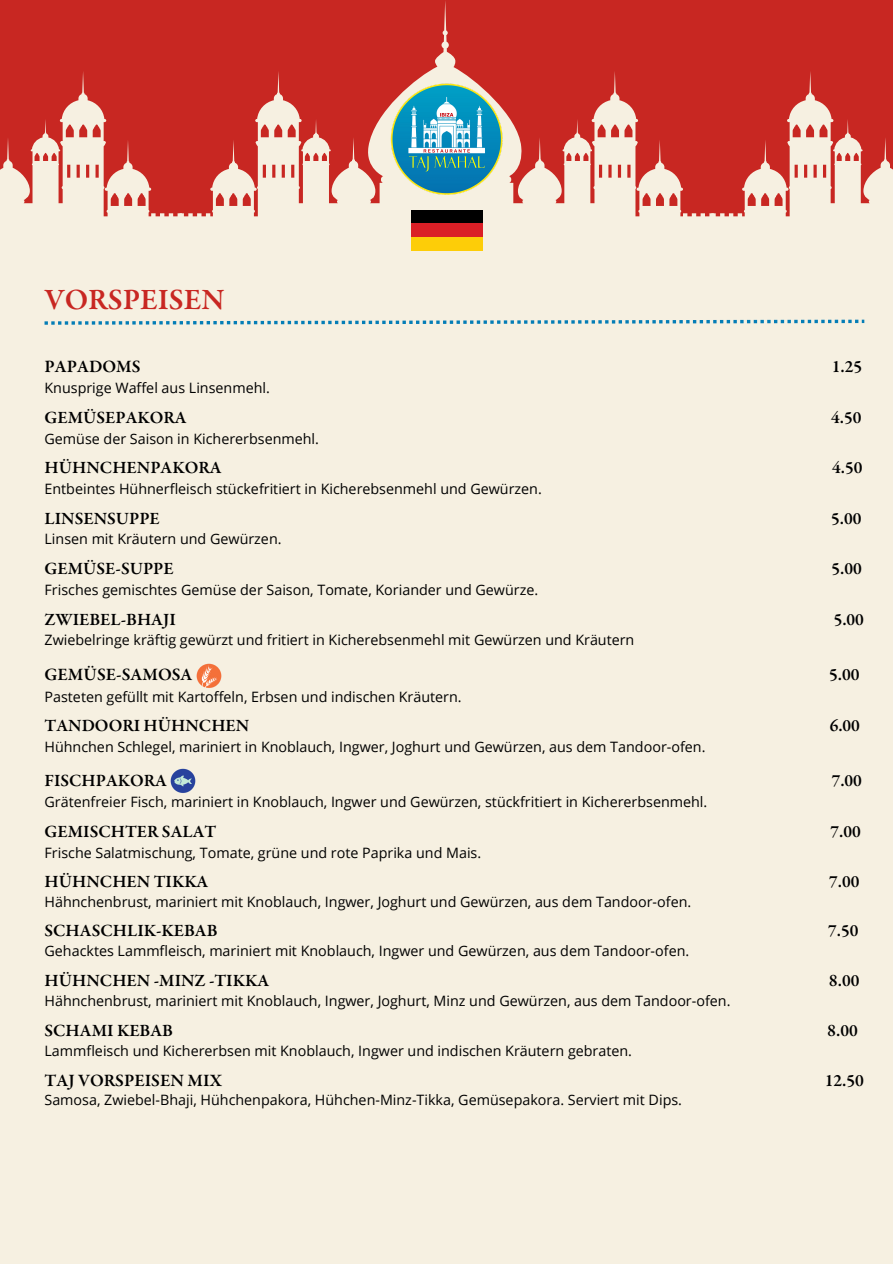
<style>
.page{position:relative;width:893px;height:1264px;background:#fff}
.page>*{position:absolute;margin:0;border:0;box-sizing:border-box;transform-origin:0 0}
.t1{font:600 30px "Garamond Premr Pro";color:#c82722}
.t2{font:600 17.7px "Garamond Premr Pro";color:#000}
.t3{font:600 17.4px "Garamond Premr Pro";color:#000}
.t4{font:14.25px "Open Sans";color:#000}
</style>
<div class="page">
<div style="left:0;top:226px;width:892px;height:1037px;background:#f6f0e1"></div>
<svg style="left:182px;top:0;width:529px;height:236px;background:#d6665d"></svg>
<img style="left:390px;top:81px;width:113px;height:116px">
<svg style="left:711px;top:0;width:181px;height:226px;background:#d45d55"></svg>
<svg style="left:0;top:0;width:182px;height:226px;background:#d45d55"></svg>
<svg style="left:45px;top:320px;width:819px;height:5px"></svg>
<img style="left:197px;top:663px;width:25px;height:25px">
<img style="left:170px;top:768px;width:25px;height:25px">
<div style="left:410px;top:210px;width:72px;height:40px;background:#000"></div>
<div style="left:410px;top:223px;width:72px;height:27px;background:#da1f26"></div>
<div style="left:410px;top:237px;width:72px;height:13px;background:#fdcd08"></div>
<p class="t1" style="left:45px;top:287px;width:182px">VORSPEISEN</p>
<p class="t2" style="left:45px;top:359px;width:98px">PAPADOMS</p>
<p class="t2" style="left:831px;top:359px;width:32px">1.25</p>
<p class="t4" style="left:45px;top:378px;width:227px">Knusprige Waffel aus Linsenmehl.</p>
<p class="t3" style="left:45px;top:410px;width:144px">GEMÜSEPAKORA</p>
<p class="t3" style="left:831px;top:410px;width:32px">4.50</p>
<p class="t4" style="left:45px;top:428px;width:276px">Gemüse der Saison in Kichererbsenmehl.</p>
<p class="t3" style="left:45px;top:460px;width:178px">HÜHNCHENPAKORA</p>
<p class="t3" style="left:832px;top:460px;width:32px">4.50</p>
<p class="t4" style="left:45px;top:478px;width:499px">Entbeintes Hühnerfleisch stückefritiert in Kicherebsenmehl und Gewürzen.</p>
<p class="t3" style="left:45px;top:511px;width:117px">LINSENSUPPE</p>
<p class="t3" style="left:831px;top:511px;width:32px">5.00</p>
<p class="t3" style="left:45px;top:561px;width:131px">GEMÜSE-SUPPE</p>
<p class="t3" style="left:831px;top:561px;width:32px">5.00</p>
<p class="t4" style="left:45px;top:579px;width:495px">Frisches gemischtes Gemüse der Saison, Tomate, Koriander und Gewürze.</p>
<p class="t4" style="left:45px;top:529px;width:238px">Linsen mit Kräutern und Gewürzen.</p>
<p class="t3" style="left:45px;top:612px;width:133px">ZWIEBEL-BHAJI</p>
<p class="t3" style="left:833px;top:612px;width:32px">5.00</p>
<p class="t4" style="left:45px;top:630px;width:591px">Zwiebelringe kräftig gewürzt und fritiert in Kicherebsenmehl mit Gewürzen und Kräutern</p>
<p class="t2" style="left:45px;top:667px;width:149px">GEMÜSE-SAMOSA</p>
<p class="t2" style="left:829px;top:667px;width:32px">5.00</p>
<p class="t4" style="left:45px;top:686px;width:418px">Pasteten gefüllt mit Kartoffeln, Erbsen und indischen Kräutern.</p>
<p class="t3" style="left:45px;top:718px;width:206px">TANDOORI HÜHNCHEN</p>
<p class="t3" style="left:829px;top:718px;width:32px">6.00</p>
<p class="t4" style="left:45px;top:736px;width:662px">Hühnchen Schlegel, mariniert in Knoblauch, Ingwer, Joghurt und Gewürzen, aus dem Tandoor-ofen.</p>
<p class="t3" style="left:45px;top:773px;width:124px">FISCHPAKORA</p>
<p class="t3" style="left:831px;top:773px;width:32px">7.00</p>
<p class="t4" style="left:45px;top:792px;width:664px">Grätenfreier Fisch, mariniert in Knoblauch, Ingwer und Gewürzen, stückfritiert in Kichererbsenmehl.</p>
<p class="t3" style="left:45px;top:824px;width:173px">GEMISCHTER SALAT</p>
<p class="t3" style="left:830px;top:824px;width:32px">7.00</p>
<p class="t4" style="left:45px;top:842px;width:438px">Frische Salatmischung, Tomate, grüne und rote Paprika und Mais.</p>
<p class="t3" style="left:45px;top:874px;width:165px">HÜHNCHEN TIKKA</p>
<p class="t3" style="left:829px;top:874px;width:32px">7.00</p>
<p class="t4" style="left:45px;top:891px;width:648px">Hähnchenbrust, mariniert mit Knoblauch, Ingwer, Joghurt und Gewürzen, aus dem Tandoor-ofen.</p>
<p class="t3" style="left:45px;top:923px;width:174px">SCHASCHLIK-KEBAB</p>
<p class="t3" style="left:828px;top:923px;width:32px">7.50</p>
<p class="t4" style="left:45px;top:941px;width:646px">Gehacktes Lammfleisch, mariniert mit Knoblauch, Ingwer und Gewürzen, aus dem Tandoor-ofen.</p>
<p class="t3" style="left:45px;top:973px;width:226px">HÜHNCHEN -MINZ -TIKKA</p>
<p class="t3" style="left:829px;top:973px;width:32px">8.00</p>
<p class="t4" style="left:45px;top:990px;width:687px">Hähnchenbrust, mariniert mit Knoblauch, Ingwer, Joghurt, Minz und Gewürzen, aus dem Tandoor-ofen.</p>
<p class="t3" style="left:45px;top:1022px;width:130px">SCHAMI KEBAB</p>
<p class="t3" style="left:827px;top:1022px;width:32px">8.00</p>
<p class="t4" style="left:45px;top:1040px;width:589px">Lammfleisch und Kichererbsen mit Knoblauch, Ingwer und indischen Kräutern gebraten.</p>
<p class="t2" style="left:45px;top:1073px;width:179px">TAJ VORSPEISEN MIX</p>
<p class="t2" style="left:824px;top:1073px;width:41px">12.50</p>
<p class="t4" style="left:45px;top:1090px;width:639px">Samosa, Zwiebel-Bhaji, Hühchenpakora, Hühchen-Minz-Tikka, Gemüsepakora. Serviert mit Dips.</p>
</div>
